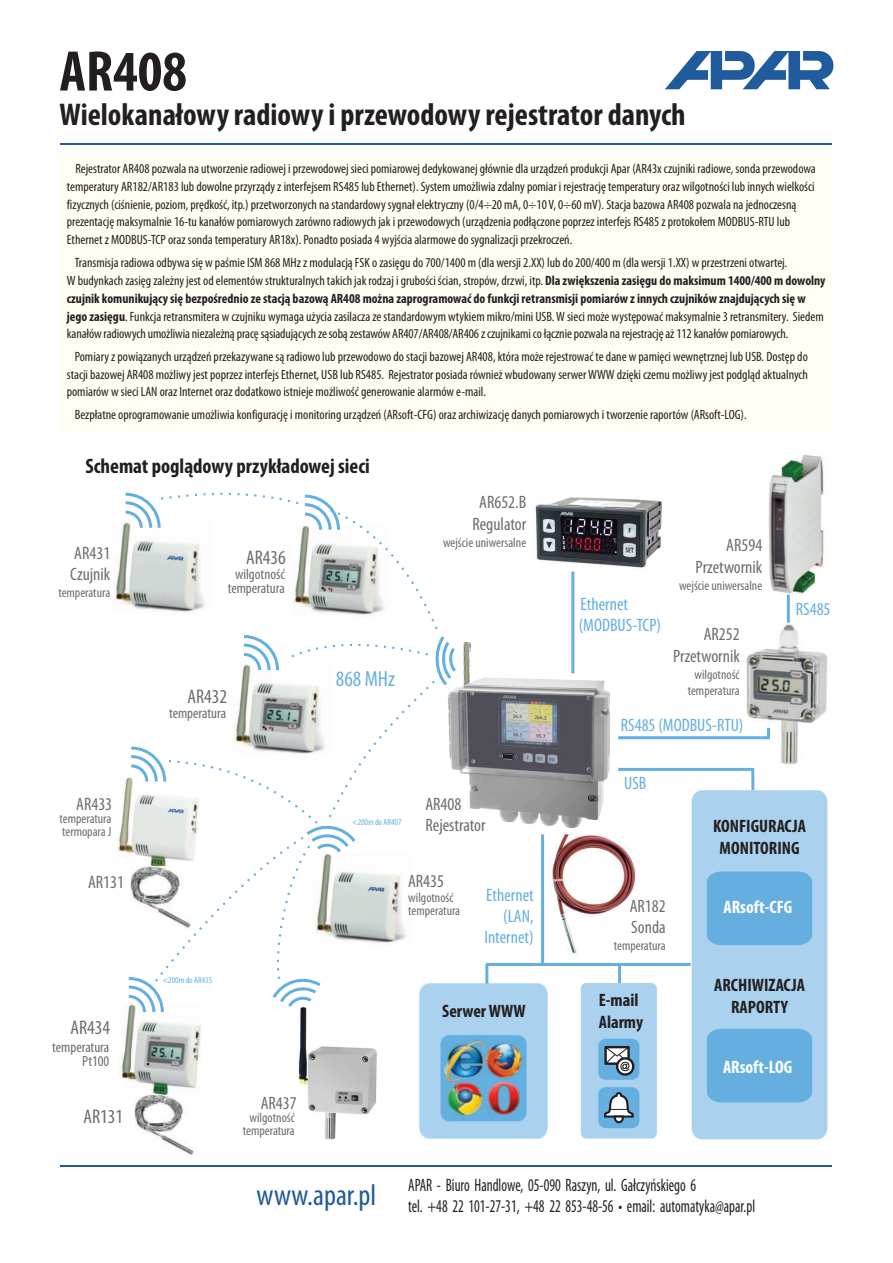
<style>
.page{position:relative;width:893px;height:1263px;background:#fff}
.page>*{position:absolute;margin:0;border:0;box-sizing:border-box;transform-origin:0 0}
.t1{font:700 condensed 57.75px "Myriad Pro";color:#231f20}
.t2{font:700 condensed 31.5px "Myriad Pro";color:#231f20}
.t3{font:condensed 30px "Myriad Pro";color:#205b9d}
.t4{font:condensed 22.05px "Myriad Pro";color:#65afe0}
.t5{font:700 condensed 21px "Myriad Pro";color:#231f20}
.t6{font:condensed 19.8px "Myriad Pro";color:#6c6d70}
.t7{font:condensed 18px "Myriad Pro";color:#231f20;scale:.82 1}
.t8{font:condensed 18px/21.3px "Myriad Pro";color:#6c6d70}
.t9{font:condensed 18px/21.3px "Myriad Pro";color:#65afe0;text-align:right}
.t10{font:700 condensed 18px/21.8px "Myriad Pro";color:#231f20;text-align:center}
.t11{font:700 condensed 18px "Myriad Pro";color:#fff}
.t12{font:condensed 14.85px/14.2px "Myriad Pro";color:#6c6d70;text-align:right}
.t13{font:condensed 13.5px/17.7px "Myriad Pro";color:#231f20}
.t14{font:condensed 13.5px/13px "Myriad Pro";color:#6c6d70}
.t15{font:condensed 9px "Myriad Pro";color:#65afe0}
.s1{font-weight:700}
</style>
<div class="page">
<div style="left:61px;top:154px;width:771px;height:277px;background:#fffef2"></div>
<svg style="left:665px;top:51px;width:168px;height:38px"></svg>
<hr style="left:60px;top:144px;width:771px;height:1px;background:#205b9d">
<hr style="left:60px;top:1165px;width:771px;height:2px;background:#205b9d">
<img style="left:134px;top:1095px;width:60px;height:60px">
<img style="left:812px;top:651px;width:16px;height:72px">
<div style="left:581px;top:983px;width:76px;height:155px;background:#aad2ef;border-radius:6px"></div>
<img style="left:419px;top:1015px;width:129px;height:124px">
<img style="left:120px;top:1015px;width:81px;height:80px">
<img style="left:114px;top:522px;width:9px;height:81px">
<div style="left:692px;top:790px;width:135px;height:349px;background:#aad2ef"></div>
<div style="left:707px;top:1029px;width:105px;height:73px;background:#65afe0"></div>
<img style="left:118px;top:810px;width:5px;height:43px">
<img style="left:298px;top:1015px;width:79px;height:125px">
<img style="left:769px;top:454px;width:56px;height:132px">
<div style="left:598px;top:1087px;width:41px;height:41px;background:#65afe0;border-radius:7px"></div>
<div style="left:598px;top:1039px;width:41px;height:41px;background:#65afe0;border-radius:7px"></div>
<svg style="left:604px;top:1092px;width:30px;height:32px"></svg>
<svg style="left:604px;top:1046px;width:31px;height:30px"></svg>
<svg style="left:123px;top:486px;width:689px;height:529px"></svg>
<h1 class="t1" style="left:60px;top:47px;width:129px">AR408</h1>
<h2 class="t2" style="left:60px;top:102px;width:628px">Wielokanałowy radiowy i przewodowy rejestrator danych</h2>
<p class="t13" style="left:67px;top:161px;width:750px;text-indent:9px">Rejestrator AR408 pozwala na utworzenie radiowej i przewodowej sieci pomiarowej dedykowanej głównie dla urządzeń produkcji Apar (AR43x czujniki radiowe, sonda przewodowa temperatury AR182/AR183 lub dowolne przyrządy z interfejsem RS485 lub Ethernet). System umożliwia zdalny pomiar i rejestrację temperatury oraz wilgotności lub innych wielkości fizycznych (ciśnienie, poziom, prędkość, itp.) przetworzonych na standardowy sygnał elektryczny (0/4÷20 mA, 0÷10 V, 0÷60 mV). Stacja bazowa AR408 pozwala na jednoczesną prezentację maksymalnie 16-tu kanałów pomiarowych zarówno radiowych jak i przewodowych (urządzenia podłączone poprzez interfejs RS485 z protokołem MODBUS-RTU lub Ethernet z MODBUS-TCP oraz sonda temperatury AR18x). Ponadto posiada 4 wyjścia alarmowe do sygnalizacji przekroczeń.</p>
<p class="t13" style="left:67px;top:254px;width:760px;text-indent:8px">Transmisja radiowa odbywa się w paśmie ISM 868 MHz z modulacją FSK o zasięgu do 700/1400 m (dla wersji 2.XX) lub do 200/400 m (dla wersji 1.XX) w przestrzeni otwartej.<br>W budynkach zasięg zależny jest od elementów strukturalnych takich jak rodzaj i grubości ścian, stropów, drzwi, itp. <span class="s1">Dla zwiększenia zasięgu do maksimum 1400/400 m dowolny czujnik komunikujący się bezpośrednio ze stacją bazową AR408 można zaprogramować do funkcji retransmisji pomiarów z innych czujników znajdujących się w jego zasięgu</span>. Funkcja retransmitera w czujniku wymaga użycia zasilacza ze standardowym wtykiem mikro/mini USB. W sieci może występować maksymalnie 3 retransmitery. Siedem kanałówradiowych umożliwia niezależnąpracęsąsiadujących zesobązestawówAR407/AR408/AR406zczujnikamicołączniepozwala narejestracjęaż112kanałówpomiarowych.</p>
<p class="t13" style="left:67px;top:349px;width:743px;text-align:justify;text-indent:8px">Pomiary z powiązanych urządzeń przekazywane są radiowo lub przewodowo do stacji bazowej AR408, która może rejestrować te dane w pamięci wewnętrznej lub USB. Dostęp do stacji bazowej AR408 możliwy jest poprzez interfejs Ethernet, USB lub RS485. Rejestrator posiada również wbudowany serwer WWW dzięki czemu możliwy jest podgląd aktualnych pomiarów w sieci LAN oraz Internet oraz dodatkowo istnieje możliwość generowanie alarmów e-mail.</p>
<p class="t13" style="left:75px;top:406px;width:673px">Bezpłatne oprogramowanie umożliwia konfigurację i monitoring urządzeń (ARsoft-CFG) oraz archiwizację danych pomiarowych i tworzenie raportów (ARsoft-LOG).</p>
<h3 class="t5" style="left:85px;top:457px;width:286px">Schemat poglądowy przykładowej sieci</h3>
<h3 class="t8" style="left:70px;top:544px;width:42px">AR431<br>Czujnik</h3>
<p class="t14" style="left:58px;top:587px;width:53px">temperatura</p>
<h3 class="t8" style="left:76px;top:795px;width:37px">AR433</h3>
<p class="t14" style="left:60px;top:813px;width:53px">temperatura termopara J</p>
<h3 class="t8" style="left:88px;top:872px;width:37px">AR131</h3>
<h3 class="t6" style="left:71px;top:1019px;width:41px">AR434</h3>
<p class="t12" style="left:52px;top:1041px;width:59px">temperatura<br>Pt100</p>
<h3 class="t6" style="left:83px;top:1108px;width:41px">AR131</h3>
<h3 class="t6" style="left:246px;top:549px;width:41px">AR436</h3>
<p class="t12" style="left:228px;top:568px;width:59px;text-align:center">wilgotność temperatura</p>
<h3 class="t6" style="left:187px;top:688px;width:41px">AR432</h3>
<p class="t12" style="left:169px;top:707px;width:59px">temperatura</p>
<p class="t15" style="left:163px;top:976px;width:51px">&lt;200m do AR435</p>
<h3 class="t8" style="left:261px;top:1094px;width:37px">AR437</h3>
<p class="t14" style="left:243px;top:1112px;width:53px;text-align:center">wilgotność temperatura</p>
<h3 class="t8" style="left:472px;top:493px;width:55px;text-align:center">AR652.B<br>Regulator</h3>
<p class="t14" style="left:443px;top:537px;width:85px">wejście uniwersalne</p>
<h3 class="t4" style="left:336px;top:670px;width:61px">868 MHz</h3>
<p class="t15" style="left:352px;top:818px;width:51px">&lt;200m do AR407</p>
<h3 class="t8" style="left:425px;top:795px;width:62px">AR408<br>Rejestrator</h3>
<h3 class="t8" style="left:408px;top:872px;width:37px">AR435</h3>
<p class="t14" style="left:408px;top:892px;width:53px">wilgotność temperatura</p>
<h3 class="t9" style="left:484px;top:885px;width:51px">Ethernet (LAN,<br>Internet)</h3>
<h3 class="t10" style="left:442px;top:1002px;width:85px">Serwer WWW</h3>
<h3 class="t9" style="left:579px;top:595px;width:84px;text-align:left">Ethernet (MODBUS-TCP)</h3>
<h3 class="t8" style="left:696px;top:536px;width:68px;text-align:right">AR594<br>Przetwornik</h3>
<p class="t14" style="left:679px;top:580px;width:85px">wejście uniwersalne</p>
<h3 class="t8" style="left:673px;top:625px;width:68px;text-align:right">AR252<br>Przetwornik</h3>
<p class="t14" style="left:688px;top:667px;width:53px;line-height:16px;text-align:center">wilgotność temperatura</p>
<h3 class="t9" style="left:621px;top:716px;width:124px">RS485 (MODBUS-RTU)</h3>
<h3 class="t9" style="left:624px;top:774px;width:24px">USB</h3>
<h3 class="t9" style="left:796px;top:599px;width:36px">RS485</h3>
<h3 class="t8" style="left:630px;top:896px;width:37px">AR182<br>Sonda</h3>
<p class="t14" style="left:614px;top:940px;width:53px">temperatura</p>
<h3 class="t10" style="left:599px;top:990px;width:46px;text-align:left">E-mail<br>Alarmy</h3>
<h3 class="t10" style="left:713px;top:816px;width:94px">KONFIGURACJA<br>MONITORING</h3>
<h3 class="t11" style="left:723px;top:900px;width:70px">ARsoft-CFG</h3>
<h3 class="t10" style="left:714px;top:976px;width:92px">ARCHIWIZACJA<br>RAPORTY</h3>
<h3 class="t11" style="left:723px;top:1060px;width:71px">ARsoft-LOG</h3>
<h3 class="t3" style="left:256px;top:1182px;width:121px">www.apar.pl</h3>
<h3 class="t7" style="left:408px;top:1177px;width:353px">APAR - Biuro Handlowe, 05-090 Raszyn, ul. Gałczyńskiego 6</h3>
<h3 class="t7" style="left:408px;top:1198px;width:425px">tel. +48 22 101-27-31, +48 22 853-48-56 • email: automatyka@apar.pl</h3>
</div>
